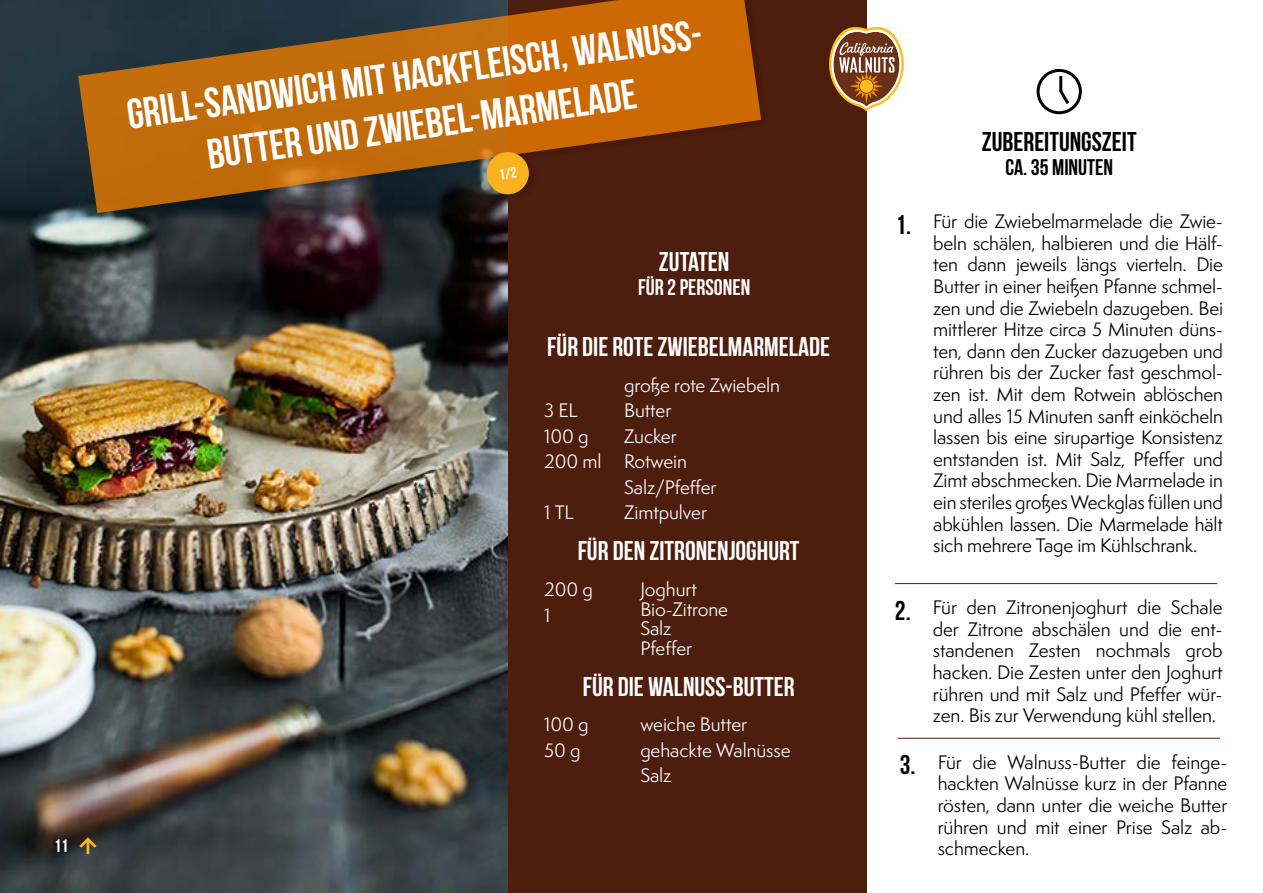
<style>
.page{position:relative;width:1263px;height:893px;background:#fff}
.page>*{position:absolute;margin:0;border:0;box-sizing:border-box;transform-origin:0 0}
.t1{font:700 42px/50.4px "Bebas Neue";color:#fff;text-align:center}
.t2{font:700 27px "Bebas Neue";color:#fff}
.t3{font:700 27px "Bebas Neue";color:#000}
.t4{font:700 22.5px "Bebas Neue";color:#000}
.t5{font:700 22.5px "Bebas Neue";color:#fff}
.t6{font:18px/21.6px "Semplicita Pro";letter-spacing:-.005em;color:#000;text-align:justify}
.t7{font:18px/25.5px "Semplicita Pro";letter-spacing:-.005em;color:#fff}
.t8{font:700 18px "Bebas Neue";color:#fff}
</style>
<div class="page">
<img style="left:0;top:0;width:508px;height:893px">
<div style="left:508px;top:0;width:358px;height:893px;background:#4d1d0e"></div>
<svg style="left:1038px;top:70px;width:42px;height:43px"></svg>
<div style="left:1036px;top:69px;width:46px;height:45px;border:3px solid #000;border-radius:50%"></div>
<svg style="left:1058px;top:73px;width:14px;height:34px"></svg>
<svg style="left:829px;top:27px;width:75px;height:84px"></svg>
<hr style="left:895px;top:583px;width:322px;height:1px;background:#4d1d0e">
<hr style="left:898px;top:738px;width:322px;height:1px;background:#4d1d0e">
<div style="left:80px;top:0;width:691px;height:220px;background:#000;opacity:.13"></div>
<svg style="left:78px;top:0;width:683px;height:213px;background:#915314"></svg>
<div style="left:488px;top:151px;width:51px;height:51px;background:#000;opacity:.13"></div>
<div style="left:487px;top:152px;width:42px;height:42px;background:#fab31e;border-radius:50%"></div>
<svg style="left:79px;top:837px;width:17px;height:17px"></svg>
<p class="t8" style="left:54px;top:836px;width:16px">11</p>
<h1 class="t1" style="left:124px;top:89px;width:591px;rotate:-8deg">GRILL-SANDWICH MIT HACKFLEISCH, WALNUSS-<br>BUTTER UND ZWIEBEL-MARMELADE</h1>
<h2 class="t2" style="left:659px;top:247px;width:72px">ZUTATEN</h2>
<p class="t5" style="left:638px;top:275px;width:114px">FÜR 2 PERSONEN</p>
<h2 class="t2" style="left:547px;top:332px;width:284px">FÜR DIE ROTE ZWIEBELMARMELADE</h2>
<p class="t7" style="left:544px;top:398px;width:59px">3 EL<br>100 g<br>200 ml</p>
<p class="t7" style="left:544px;top:500px;width:31px">1 TL</p>
<p class="t7" style="left:624px;top:372px;width:157px">große rote Zwiebeln<br>Butter<br>Zucker<br>Rotwein<br>Salz/Pfeffer<br>Zimtpulver</p>
<h2 class="t2" style="left:578px;top:536px;width:223px">FÜR DEN ZITRONENJOGHURT</h2>
<p class="t7" style="left:544px;top:576px;width:50px">200 g<br>1</p>
<p class="t7" style="left:640px;top:579px;width:89px;line-height:19.5px">Joghurt<br>Bio-Zitrone<br>Salz<br>Pfeffer</p>
<h2 class="t2" style="left:583px;top:671px;width:213px">FÜR DIE WALNUSS-BUTTER</h2>
<p class="t7" style="left:544px;top:712px;width:46px">100 g<br>50 g</p>
<p class="t7" style="left:640px;top:711px;width:152px">weiche Butter gehackte Walnüsse<br>Salz</p>
<h2 class="t3" style="left:982px;top:127px;width:156px">ZUBEREITUNGSZEIT</h2>
<p class="t4" style="left:1005px;top:155px;width:109px">CA. 35 MINUTEN</p>
<h2 class="t3" style="left:895px;top:209px;width:17px">1.</h2>
<p class="t6" style="left:933px;top:210px;width:291px">Für die Zwiebelmarmelade die Zwie&shy;beln schälen, halbieren und die Hälf&shy;ten dann jeweils längs vierteln. Die Butter in einer heißen Pfanne schmel&shy;zen und die Zwiebeln dazugeben. Bei mittlerer Hitze circa 5 Minuten düns&shy;ten, dann den Zucker dazugeben und rühren bis der Zucker fast geschmol&shy;zen ist. Mit dem Rotwein ablöschen und alles 15 Minuten sanft einköcheln lassen bis eine sirupartige Konsistenz entstanden ist. Mit Salz, Pfeffer und Zimt abschmecken. Die Marmelade in ein steriles großes Weckglas füllen und abkühlen lassen. Die Marmelade hält sich mehrere Tage im Kühlschrank.</p>
<h2 class="t3" style="left:895px;top:595px;width:17px">2.</h2>
<p class="t6" style="left:933px;top:596px;width:291px">Für den Zitronenjoghurt die Schale der Zitrone abschälen und die ent&shy;standenen Zesten nochmals grob hacken. Die Zesten unter den Joghurt rühren und mit Salz und Pfeffer wür&shy;zen. Bis zur Verwendung kühl stellen.</p>
<h2 class="t3" style="left:900px;top:750px;width:17px">3.</h2>
<p class="t6" style="left:938px;top:751px;width:291px">Für die Walnuss-Butter die feinge&shy;hackten Walnüsse kurz in der Pfanne rösten, dann unter die weiche Butter rühren und mit einer Prise Salz ab&shy;schmecken.</p>
</div>
